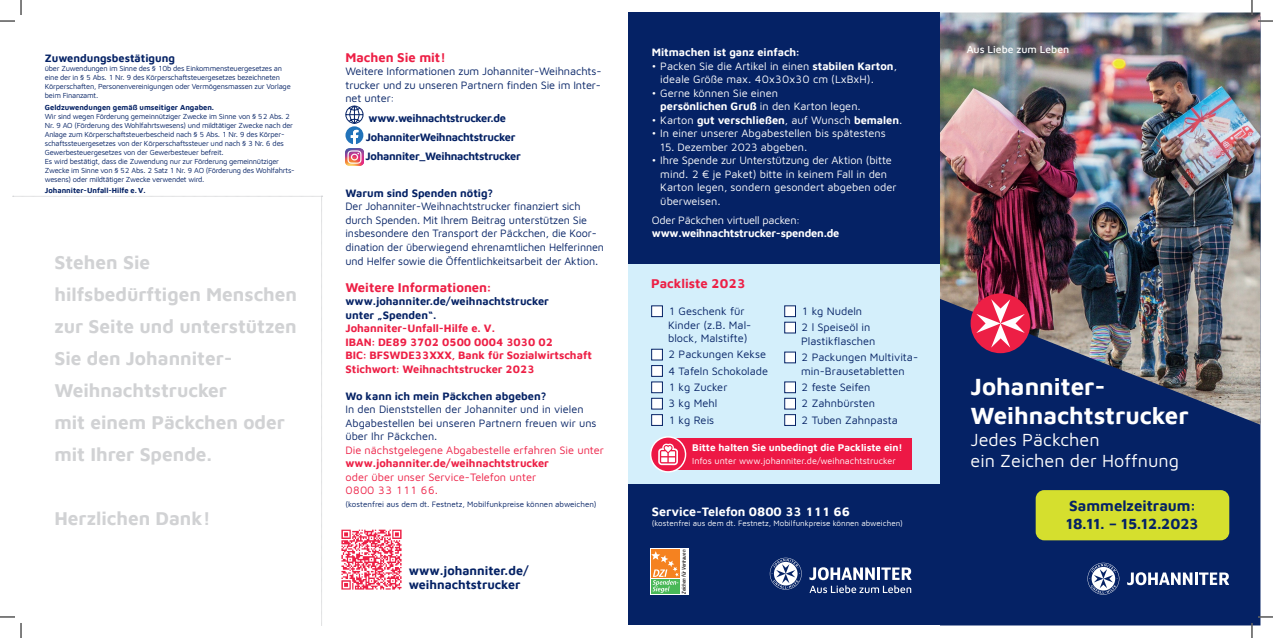
<style>
.page{position:relative;width:1273px;height:638px;background:#fff}
.page>*{position:absolute;margin:0;border:0;box-sizing:border-box;transform-origin:0 0}
.t1{font:700 24px/28.8px "Maven Johanniter";color:#fff}
.t2{font:700 19px/32px "Maven Johanniter";color:#d1d2d4}
.t3{font:18px/21.6px "Maven Johanniter";color:#fff}
.t4{font:700 15px/18px "Maven Johanniter";color:#052265}
.t5{font:700 13px "Maven Johanniter";color:#ed1f45}
.t6{font:700 12.5px/13.5px "Maven Johanniter";color:#052265}
.t7{font:700 12.5px "Maven Johanniter";color:#fff}
.t8{font:11px/13.5px "Maven Johanniter";letter-spacing:-.01em;color:#052265}
.t9{font:11px/13.5px "Maven Johanniter";color:#fff}
.t10{font:700 11px/13.5px "Maven Johanniter";color:#ed1f45}
.t11{font:700 11px/13.5px "Maven Johanniter";color:#052265}
.t12{font:11px/13.5px "Maven Johanniter";color:#ed1f45}
.t13{font:700 11px/19.2px "Maven Johanniter";letter-spacing:-.025em;color:#052265}
.t14{font:700 11px "Maven Johanniter";color:#fff}
.t15{font:700 11px "Maven Johanniter";letter-spacing:-.02em;color:#fff}
.t16{font:11px "Maven Johanniter";letter-spacing:-.02em;color:#fff}
.t17{font:500 10.4px "Maven Johanniter";color:#fff}
.t18{font:700 10px "Maven Johanniter";color:#fff}
.t19{font:9px "Maven Johanniter";color:#fff}
.t20{font:8px "Maven Johanniter";color:#fff}
.t21{font:8px "Maven Johanniter";color:#052265}
.t22{font:7.5px/9px "Maven Johanniter";letter-spacing:-.03em;color:#052265}
.t23{font:700 7.5px "Maven Johanniter";color:#052265}
.t24{font:italic 700 5.4px "Frutiger";color:#231f20;scale:.8 1}
.s1{font-weight:700}
.s2{font-weight:400}
</style>
<div class="page">
<div style="left:628px;top:12px;width:312px;height:613px;background:#052265"></div>
<div style="left:939px;top:424px;width:321px;height:201px;background:#052265"></div>
<img style="left:939px;top:12px;width:321px;height:412px">
<div style="left:970px;top:293px;width:60px;height:60px;background:#ed1f45;border-radius:50%"></div>
<svg style="left:976px;top:299px;width:48px;height:48px"></svg>
<svg style="left:1126px;top:572px;width:103px;height:13px"></svg>
<svg style="left:1087px;top:562px;width:32px;height:32px"></svg>
<div style="left:1035px;top:490px;width:194px;height:50px;background:#d5df2e;border-radius:9px"></div>
<div style="left:650px;top:548px;width:38px;height:46px;background:#fff"></div>
<div style="left:651px;top:549px;width:29px;height:29px;background:#f58220"></div>
<div style="left:651px;top:578px;width:29px;height:15px;background:#49b857"></div>
<svg style="left:651px;top:551px;width:27px;height:41px"></svg>
<svg style="left:345px;top:105px;width:19px;height:39px"></svg>
<img style="left:345px;top:148px;width:18px;height:17px">
<div style="left:628px;top:264px;width:311px;height:219px;background:#d4effb"></div>
<div style="left:651px;top:305px;width:12px;height:12px;background:#fff;border:1px solid #052265"></div>
<div style="left:651px;top:348px;width:12px;height:12px;background:#fff;border:1px solid #052265"></div>
<div style="left:651px;top:365px;width:12px;height:11px;background:#fff;border:1px solid #052265"></div>
<div style="left:651px;top:381px;width:12px;height:12px;background:#fff;border:1px solid #052265"></div>
<div style="left:651px;top:397px;width:12px;height:12px;background:#fff;border:1px solid #052265"></div>
<div style="left:651px;top:414px;width:12px;height:11px;background:#fff;border:1px solid #052265"></div>
<div style="left:784px;top:305px;width:12px;height:12px;background:#fff;border:1px solid #052265"></div>
<div style="left:784px;top:321px;width:12px;height:12px;background:#fff;border:1px solid #052265"></div>
<div style="left:784px;top:351px;width:12px;height:12px;background:#fff;border:1px solid #052265"></div>
<div style="left:784px;top:381px;width:12px;height:12px;background:#fff;border:1px solid #052265"></div>
<div style="left:784px;top:397px;width:12px;height:12px;background:#fff;border:1px solid #052265"></div>
<div style="left:784px;top:414px;width:12px;height:11px;background:#fff;border:1px solid #052265"></div>
<svg style="left:809px;top:567px;width:102px;height:25px"></svg>
<svg style="left:769px;top:557px;width:32px;height:32px"></svg>
<div style="left:666px;top:438px;width:245px;height:32px;background:#ed1845"></div>
<svg style="left:650px;top:436px;width:35px;height:37px"></svg>
<img style="left:341px;top:529px;width:61px;height:61px">
<svg style="left:0;top:0;width:22px;height:22px"></svg>
<svg style="left:0;top:196px;width:322px;height:441px"></svg>
<svg style="left:1251px;top:0;width:21px;height:22px"></svg>
<svg style="left:1251px;top:616px;width:21px;height:21px"></svg>
<h3 class="t11" style="left:45px;top:51px;width:132px">Zuwendungsbestätigung</h3>
<p class="t22" style="left:45px;top:64px;width:247px">über Zuwendungen im Sinne des § 10b des Einkommensteuergesetzes an eine der in § 5 Abs. 1 Nr. 9 des Körperschaftsteuergesetzes bezeichneten Körperschaften, Personenvereinigungen oder Vermögensmassen zur Vorlage beim Finanzamt.</p>
<p class="t23" style="left:45px;top:102px;width:171px">Geldzuwendungen gemäß umseitiger Angaben.</p>
<p class="t22" style="left:45px;top:111px;width:251px">Wir sind wegen Förderung gemeinnütziger Zwecke im Sinne von § 52 Abs. 2<br>Nr. 9 AO (Förderung des Wohlfahrtswesens) und mildtätiger Zwecke nach der Anlage zum Körperschaftsteuerbescheid nach § 5 Abs. 1 Nr. 9 des Körper&shy;schaftssteuergesetzes von der Körperschaftssteuer und nach § 3 Nr. 6 des Gewerbesteuergesetzes von der Gewerbesteuer befreit.<br>Es wird bestätigt, dass die Zuwendung nur zur Förderung gemeinnütziger Zwecke im Sinne von § 52 Abs. 2 Satz 1 Nr. 9 AO (Förderung des Wohlfahrts&shy;wesens) oder mildtätiger Zwecke verwendet wird.</p>
<p class="t23" style="left:45px;top:184px;width:102px">Johanniter-Unfall-Hilfe e.V.</p>
<h2 class="t2" style="left:54px;top:245px;width:244px">Stehen Sie hilfsbedürftigen Menschen zur Seite und unterstützen<br>Sie den Johanniter-<br>Weihnachtstrucker<br>mit einem Päckchen oder mit Ihrer Spende.</h2>
<h2 class="t2" style="left:54px;top:501px;width:158px">Herzlichen Dank!</h2>
<h3 class="t5" style="left:345px;top:48px;width:102px">Machen Sie mit!</h3>
<h3 class="t8" style="left:345px;top:64px;width:257px;text-align:justify">Weitere Informationen zum Johanniter-Weihnachts&shy;trucker und zu unseren Partnern finden Sie im Inter&shy;net unter:</h3>
<h3 class="t13" style="left:365px;top:107px;width:157px">www.weihnachtstrucker.de<br>JohanniterWeihnachtstrucker<br>Johanniter_Weihnachtstrucker</h3>
<h3 class="t11" style="left:345px;top:185px;width:149px">Warum sind Spenden nötig?</h3>
<p class="t8" style="left:345px;top:199px;width:260px">Der Johanniter-Weihnachtstrucker finanziert sich durch Spenden. Mit Ihrem Beitrag unterstützen Sie insbesondere den Transport der Päckchen, die Koor&shy;dination der überwiegend ehrenamtlichen Helferinnen und Helfer sowie die Öffentlichkeitsarbeit der Aktion.</p>
<h3 class="t5" style="left:345px;top:278px;width:147px">Weitere Informationen:</h3>
<h3 class="t11" style="left:345px;top:293px;width:205px">www.johanniter.de/weihnachtstrucker unter „Spenden“.</h3>
<h3 class="t10" style="left:345px;top:320px;width:248px">Johanniter-Unfall-Hilfe e. V.<br>IBAN: DE89 3702 0500 0004 3030 02<br>BIC: BFSWDE33XXX, Bank für Sozialwirtschaft Stichwort: Weihnachtstrucker 2023</h3>
<h3 class="t11" style="left:345px;top:388px;width:202px">Wo kann ich mein Päckchen abgeben?</h3>
<h3 class="t8" style="left:345px;top:401px;width:252px">In den Dienststellen der Johanniter und in vielen<br>Abgabestellen bei unseren Partnern freuen wir uns über Ihr Päckchen.</h3>
<h3 class="t12" style="left:345px;top:442px;width:260px">Die nächstgelegene Abgabestelle erfahren Sie unter</h3>
<h3 class="t10" style="left:345px;top:455px;width:205px">www.johanniter.de/weihnachtstrucker</h3>
<h3 class="t12" style="left:345px;top:469px;width:192px">oder über unser Service-Telefon unter<br>0800 33 111 66.</h3>
<p class="t21" style="left:345px;top:498px;width:253px">(kostenfrei aus dem dt. Festnetz, Mobilfunkpreise können abweichen)</p>
<h3 class="t6" style="left:409px;top:563px;width:121px">www.johanniter.de/ weihnachtstrucker</h3>
<h3 class="t14" style="left:651px;top:44px;width:149px">Mitmachen ist ganz einfach:</h3>
<h3 class="t9" style="left:660px;top:58px;width:238px;text-indent:-9px">• Packen Sie die Artikel in einen <span class="s1">stabilen Karton</span>, ideale Größe max. 40x30x30 cm (LxBxH).</h3>
<h3 class="t9" style="left:660px;top:85px;width:202px;text-indent:-9px">• Gerne können Sie einen<br><span class="s1">persönlichen Gruß</span> in den Karton legen.</h3>
<h3 class="t14" style="left:651px;top:112px;width:252px"><span class="s2">• Karton</span> gut verschließen<span class="s2">, auf Wunsch</span> bemalen<span class="s2">.</span></h3>
<h3 class="t9" style="left:651px;top:126px;width:235px">• In einer unserer Abgabestellen bis spätestens</h3>
<h3 class="t9" style="left:660px;top:139px;width:148px">15. Dezember 2023 abgeben.</h3>
<h3 class="t9" style="left:660px;top:153px;width:238px;text-indent:-9px">• Ihre Spende zur Unterstützung der Aktion (bitte mind. 2 € je Paket) bitte in keinem Fall in den Karton legen, sondern gesondert abgeben oder überweisen.</h3>
<h3 class="t16" style="left:651px;top:212px;width:149px">Oder Päckchen virtuell packen:</h3>
<h3 class="t15" style="left:651px;top:226px;width:189px">www.weihnachtstrucker-spenden.de</h3>
<h3 class="t5" style="left:651px;top:274px;width:96px">Packliste 2023</h3>
<h3 class="t8" style="left:668px;top:303px;width:85px">1 Geschenk für<br>Kinder (z.B. Mal&shy;block, Malstifte)</h3>
<h3 class="t8" style="left:668px;top:345px;width:102px;line-height:16.3px">2 Packungen Kekse<br>4 Tafeln Schokolade<br>1 kg Zucker<br>3 kg Mehl<br>1 kg Reis</h3>
<h3 class="t8" style="left:801px;top:302px;width:71px;line-height:16.3px">1 kg Nudeln<br>2 l Speiseöl in</h3>
<h3 class="t8" style="left:801px;top:332px;width:118px;line-height:16.3px">Plastikflaschen<br>2 Packungen Multivita-</h3>
<h3 class="t8" style="left:801px;top:362px;width:105px;line-height:16.3px">min-Brausetabletten<br>2 feste Seifen<br>2 Zahnbürsten<br>2 Tuben Zahnpasta</h3>
<h3 class="t18" style="left:692px;top:440px;width:212px">Bitte halten Sie unbedingt die Packliste ein!</h3>
<p class="t19" style="left:692px;top:455px;width:205px">Infos unter www.johanniter.de/weihnachtstrucker</p>
<h3 class="t7" style="left:651px;top:503px;width:200px">Service-Telefon 0800 33 111 66</h3>
<p class="t20" style="left:651px;top:517px;width:253px">(kostenfrei aus dem dt. Festnetz, Mobilfunkpreise können abweichen)</p>
<p class="t24" style="left:680px;top:593px;width:56px;rotate:-90deg">Zeichen für Vertrauen</p>
<h3 class="t17" style="left:966px;top:43px;width:104px">Aus Liebe zum Leben</h3>
<h1 class="t1" style="left:970px;top:370px;width:219px">Johanniter-<br>Weihnachtstrucker</h1>
<h3 class="t3" style="left:970px;top:427px;width:210px">Jedes Päckchen<br>ein Zeichen der Hoffnung</h3>
<h3 class="t4" style="left:1065px;top:495px;width:134px">Sammelzeitraum:<br>18.11. – 15.12.2023</h3>
</div>
